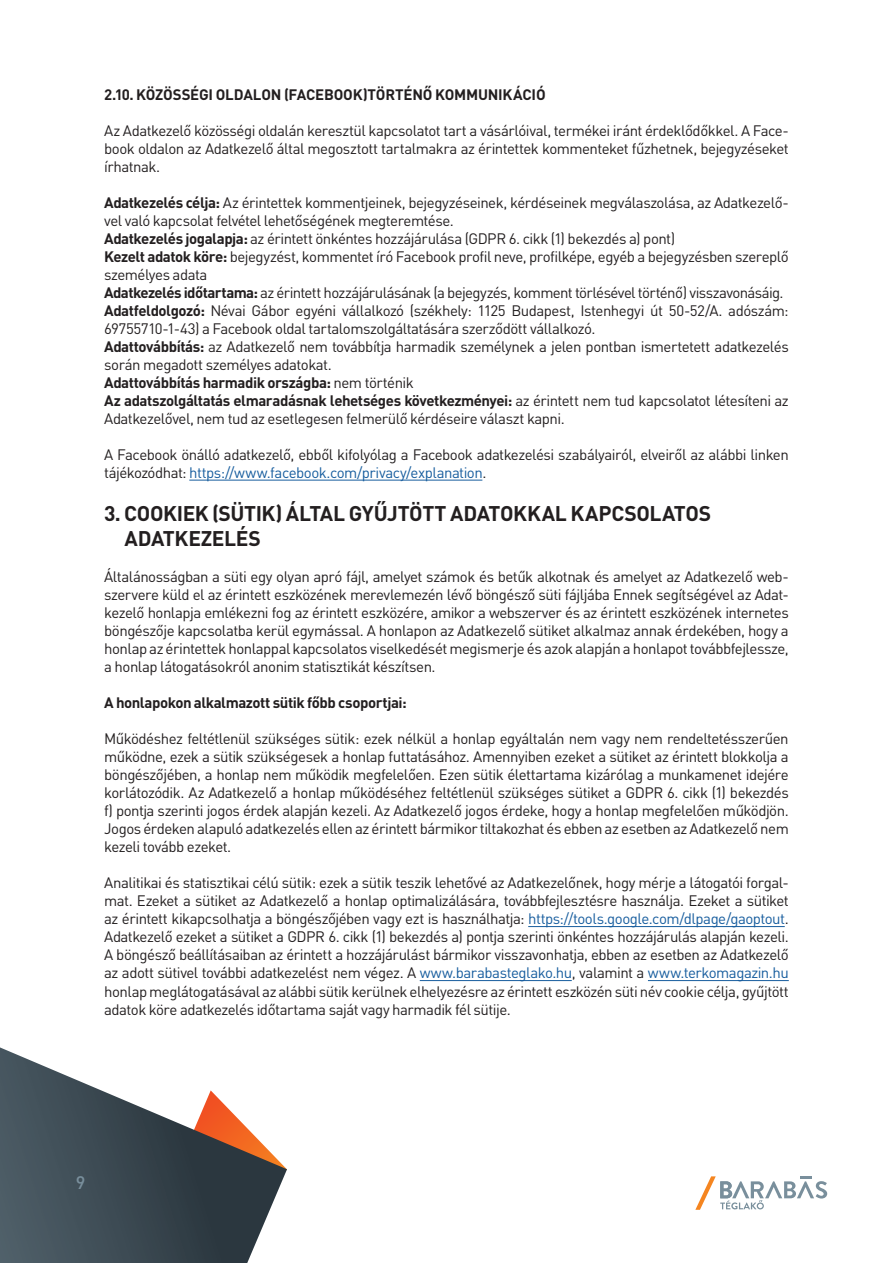
<style>
.page{position:relative;width:893px;height:1263px;background:#fff}
.page>*{position:absolute;margin:0;border:0;box-sizing:border-box;transform-origin:0 0}
.Paragraph_Style_1{font:700 21px "DIN Pro";letter-spacing:-.02em;color:#231f20}
.t1{font:500 18px "DIN Pro";color:#798f9c}
.t2{font:15px/18px "DIN Pro";letter-spacing:-.035em;color:#231f20}
.Paragraph_Style_2{font:700 15px "DIN Pro";letter-spacing:-.025em;color:#231f20}
.s1{font-weight:700}
.s2{font-weight:400}
.s3{color:#175d9e}
</style>
<div class="page">
<svg style="left:0;top:1047px;width:287px;height:216px"></svg>
<svg style="left:695px;top:1176px;width:132px;height:34px"></svg>
<hr style="left:189px;top:480px;width:293px;height:1px;background:#175d9e">
<hr style="left:528px;top:926px;width:257px;height:1px;background:#175d9e">
<hr style="left:420px;top:980px;width:152px;height:1px;background:#175d9e">
<hr style="left:648px;top:980px;width:141px;height:1px;background:#175d9e">
<p class="Paragraph_Style_2" style="left:104px;top:82px;width:443px">2.10. KÖZÖSSÉGI OLDALON (FACEBOOK)TÖRTÉNŐ KOMMUNIKÁCIÓ</p>
<p class="t2" style="left:104px;top:120px;width:686px;text-align:justify">Az Adatkezelő közösségi oldalán keresztül kapcsolatot tart a vásárlóival, termékei iránt érdeklődőkkel. A Face&shy;book oldalon az Adatkezelő által megosztott tartalmakra az érintettek kommenteket fűzhetnek, bejegyzéseket írhatnak.</p>
<p class="t2" style="left:104px;top:192px;width:686px"><span class="s1">Adatkezelés célja:</span> Az érintettek kommentjeinek, bejegyzéseinek, kérdéseinek megválaszolása, az Adatkezelő&shy;vel való kapcsolat felvétel lehetőségének megteremtése.</p>
<p class="t2" style="left:104px;top:228px;width:572px"><span class="s1">Adatkezelés jogalapja:</span> az érintett önkéntes hozzájárulása (GDPR 6. cikk (1) bekezdés a) pont)</p>
<p class="t2" style="left:104px;top:246px;width:686px"><span class="s1">Kezelt adatok köre:</span> bejegyzést, kommentet író Facebook profil neve, profilképe, egyéb a bejegyzésben szereplő személyes adata</p>
<p class="t2" style="left:104px;top:282px;width:681px"><span class="s1">Adatkezelés időtartama:</span> az érintett hozzájárulásának (a bejegyzés, komment törlésével történő) visszavonásáig.</p>
<p class="t2" style="left:104px;top:300px;width:686px"><span class="s1">Adatfeldolgozó:</span> Névai Gábor egyéni vállalkozó (székhely: 1125 Budapest, Istenhegyi út 50-52/A. adószám:<br>69755710-1-43) a Facebook oldal tartalomszolgáltatására szerződött vállalkozó.</p>
<p class="t2" style="left:104px;top:336px;width:686px"><span class="s1">Adattovábbítás:</span> az Adatkezelő nem továbbítja harmadik személynek a jelen pontban ismertetett adatkezelés során megadott személyes adatokat.</p>
<p class="Paragraph_Style_2" style="left:104px;top:370px;width:311px">Adattovábbítás harmadik országba: <span class="s2">nem történik</span></p>
<p class="t2" style="left:104px;top:390px;width:686px"><span class="s1">Az adatszolgáltatás elmaradásnak lehetséges következményei:</span> az érintett nem tud kapcsolatot létesíteni az<br>Adatkezelővel, nem tud az esetlegesen felmerülő kérdéseire választ kapni.</p>
<p class="t2" style="left:104px;top:444px;width:686px">A Facebook önálló adatkezelő, ebből kifolyólag a Facebook adatkezelési szabályairól, elveiről az alábbi linken tájékozódhat: <span class="s3">https://www.facebook.com/privacy/explanation</span>.</p>
<p class="Paragraph_Style_1" style="left:104px;top:496px;width:608px">3. COOKIEK (SÜTIK) ÁLTAL GYŰJTÖTT ADATOKKAL KAPCSOLATOS</p>
<p class="Paragraph_Style_1" style="left:125px;top:521px;width:138px">ADATKEZELÉS</p>
<p class="t2" style="left:104px;top:566px;width:686px;text-align:justify">Általánosságban a süti egy olyan apró fájl, amelyet számok és betűk alkotnak és amelyet az Adatkezelő web&shy;szervere küld el az érintett eszközének merevlemezén lévő böngésző süti fájljába Ennek segítségével az Adat&shy;kezelő honlapja emlékezni fog az érintett eszközére, amikor a webszerver és az érintett eszközének internetes böngészője kapcsolatba kerül egymással. A honlapon az Adatkezelő sütiket alkalmaz annak érdekében, hogy a honlap az érintettek honlappal kapcsolatos viselkedését megismerje és azok alapján a honlapot továbbfejlessze, a honlap látogatásokról anonim statisztikát készítsen.</p>
<p class="Paragraph_Style_2" style="left:104px;top:690px;width:304px">A honlapokon alkalmazott sütik főbb csoportjai:</p>
<p class="t2" style="left:104px;top:728px;width:686px;text-align:justify">Működéshez feltétlenül szükséges sütik: ezek nélkül a honlap egyáltalán nem vagy nem rendeltetésszerűen működne, ezek a sütik szükségesek a honlap futtatásához. Amennyiben ezeket a sütiket az érintett blokkolja a böngészőjében, a honlap nem működik megfelelően. Ezen sütik élettartama kizárólag a munkamenet idejére korlátozódik. Az Adatkezelő a honlap működéséhez feltétlenül szükséges sütiket a GDPR 6. cikk (1) bekezdés f) pontja szerinti jogos érdek alapján kezeli. Az Adatkezelő jogos érdeke, hogy a honlap megfelelően működjön.<br>Jogos érdeken alapuló adatkezelés ellen az érintett bármikor tiltakozhat és ebben az esetben az Adatkezelő nem kezeli tovább ezeket.</p>
<p class="t2" style="left:104px;top:872px;width:686px;text-align:justify">Analitikai és statisztikai célú sütik: ezek a sütik teszik lehetővé az Adatkezelőnek, hogy mérje a látogatói forgal&shy;mat. Ezeket a sütiket az Adatkezelő a honlap optimalizálására, továbbfejlesztésre használja. Ezeket a sütiket az érintett kikapcsolhatja a böngészőjében vagy ezt is használhatja: <span class="s3">https://tools.google.com/dlpage/gaoptout</span>.<br>Adatkezelő ezeket a sütiket a GDPR 6. cikk (1) bekezdés a) pontja szerinti önkéntes hozzájárulás alapján kezeli.<br>A böngésző beállításaiban az érintett a hozzájárulást bármikor visszavonhatja, ebben az esetben az Adatkezelő az adott sütivel további adatkezelést nem végez. A <span class="s3">www.barabasteglako.hu</span>, valamint a <span class="s3">www.terkomagazin.hu </span>honlap meglátogatásával az alábbi sütik kerülnek elhelyezésre az érintett eszközén süti név cookie célja, gyűjtött adatok köre adatkezelés időtartama saját vagy harmadik fél sütije.</p>
<p class="t1" style="left:76px;top:1168px;width:11px">9</p>
</div>
